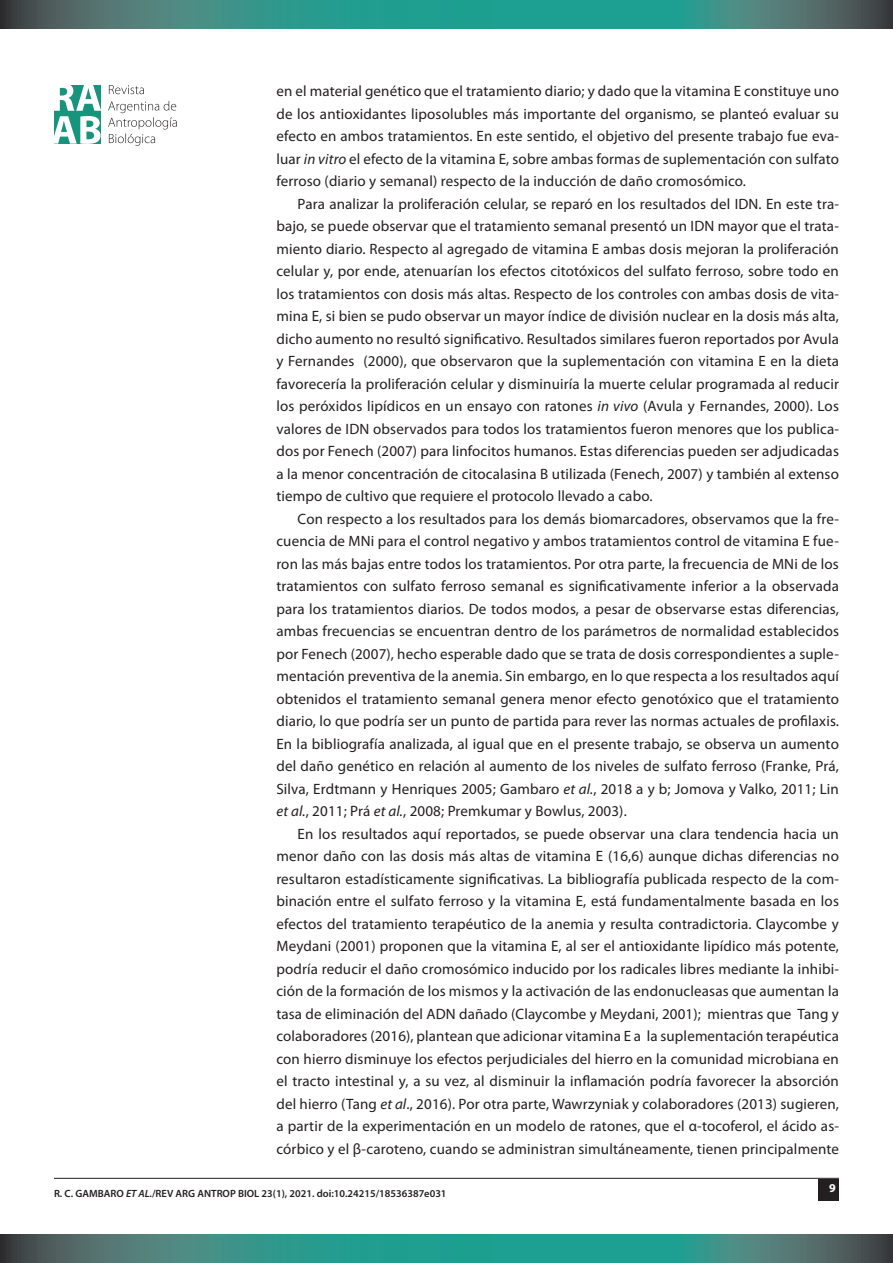
<style>
.page{position:relative;width:893px;height:1263px;background:#fff}
.page>*{position:absolute;margin:0;border:0;box-sizing:border-box;transform-origin:0 0}
.CUERPO{font:15px/22.5px "Myriad Pro";letter-spacing:.01em;color:#231f20;text-align:justify}
.t1{font:700 12px "Myriad Pro";color:#fff}
.t2{font:600 10.5px "Myriad Pro";color:#231f20}
.s1{font-style:italic}
</style>
<div class="page">
<div style="left:819px;top:1179px;width:20px;height:21px;background:#231f20"></div>
<hr style="left:54px;top:1178px;width:785px;height:1px;background:#231f20">
<svg style="left:0;top:0;width:893px;height:28px;background:#36887f"></svg>
<svg style="left:0;top:1234px;width:893px;height:29px;background:#36887f"></svg>
<svg style="left:108px;top:101px;width:69px;height:45px"></svg>
<svg style="left:109px;top:85px;width:35px;height:9px"></svg>
<svg style="left:54px;top:85px;width:47px;height:59px"></svg>
<p class="CUERPO" style="left:276px;top:80px;width:564px">en el material genético que el tratamiento diario; y dado que la vitamina E constituye uno de los antioxidantes liposolubles más importante del organismo, se planteó evaluar su efecto en ambos tratamientos. En este sentido, el objetivo del presente trabajo fue eva&shy;luar <span class="s1">in vitro</span> el efecto de la vitamina E, sobre ambas formas de suplementación con sulfato ferroso (diario y semanal) respecto de la inducción de daño cromosómico.</p>
<p class="CUERPO" style="left:276px;top:192px;width:564px;text-indent:21px">Para analizar la proliferación celular, se reparó en los resultados del IDN. En este tra&shy;bajo, se puede observar que el tratamiento semanal presentó un IDN mayor que el trata&shy;miento diario. Respecto al agregado de vitamina E ambas dosis mejoran la proliferación celular y, por ende, atenuarían los efectos citotóxicos del sulfato ferroso, sobre todo en los tratamientos con dosis más altas. Respecto de los controles con ambas dosis de vita&shy;mina E, si bien se pudo observar un mayor índice de división nuclear en la dosis más alta, dicho aumento no resultó significativo. Resultados similares fueron reportados por Avula y Fernandes (2000), que observaron que la suplementación con vitamina E en la dieta favorecería la proliferación celular y disminuiría la muerte celular programada al reducir los peróxidos lipídicos en un ensayo con ratones <span class="s1">in vivo</span> (Avula y Fernandes, 2000). Los valores de IDN observados para todos los tratamientos fueron menores que los publica&shy;dos por Fenech (2007) para linfocitos humanos. Estas diferencias pueden ser adjudicadas a la menor concentración de citocalasina B utilizada (Fenech, 2007) y también al extenso tiempo de cultivo que requiere el protocolo llevado a cabo.</p>
<p class="CUERPO" style="left:276px;top:507px;width:564px;text-indent:21px">Con respecto a los resultados para los demás biomarcadores, observamos que la fre&shy;cuencia de MNi para el control negativo y ambos tratamientos control de vitamina E fue&shy;ron las más bajas entre todos los tratamientos. Por otra parte, la frecuencia de MNi de los tratamientos con sulfato ferroso semanal es significativamente inferior a la observada para los tratamientos diarios. De todos modos, a pesar de observarse estas diferencias, ambas frecuencias se encuentran dentro de los parámetros de normalidad establecidos por Fenech (2007), hecho esperable dado que se trata de dosis correspondientes a suple&shy;mentación preventiva de la anemia. Sin embargo, en lo que respecta a los resultados aquí obtenidos el tratamiento semanal genera menor efecto genotóxico que el tratamiento diario, lo que podría ser un punto de partida para rever las normas actuales de profilaxis.<br>En la bibliografía analizada, al igual que en el presente trabajo, se observa un aumento del daño genético en relación al aumento de los niveles de sulfato ferroso (Franke, Prá, Silva, Erdtmann y Henriques 2005; Gambaro <span class="s1">et al.</span>, 2018 a y b; Jomova y Valko, 2011; Lin <span class="s1">et al.</span>, 2011; Prá <span class="s1">et al.</span>, 2008; Premkumar y Bowlus, 2003).</p>
<p class="CUERPO" style="left:276px;top:822px;width:564px;text-indent:21px">En los resultados aquí reportados, se puede observar una clara tendencia hacia un menor daño con las dosis más altas de vitamina E (16,6) aunque dichas diferencias no resultaron estadísticamente significativas. La bibliografía publicada respecto de la com&shy;binación entre el sulfato ferroso y la vitamina E, está fundamentalmente basada en los efectos del tratamiento terapéutico de la anemia y resulta contradictoria. Claycombe y Meydani (2001) proponen que la vitamina E, al ser el antioxidante lipídico más potente, podría reducir el daño cromosómico inducido por los radicales libres mediante la inhibi&shy;ción de la formación de los mismos y la activación de las endonucleasas que aumentan la tasa de eliminación del ADN dañado (Claycombe y Meydani, 2001); mientras que Tang y colaboradores (2016), plantean que adicionar vitamina E a la suplementación terapéutica con hierro disminuye los efectos perjudiciales del hierro en la comunidad microbiana en el tracto intestinal y, a su vez, al disminuir la inflamación podría favorecer la absorción del hierro (Tang <span class="s1">et al</span>., 2016). Por otra parte, Wawrzyniak y colaboradores (2013) sugieren, a partir de la experimentación en un modelo de ratones, que el α-tocoferol, el ácido as&shy;córbico y el β-caroteno, cuando se administran simultáneamente, tienen principalmente</p>
<p class="t2" style="left:54px;top:1187px;width:394px">R. C. GAMBARO <span class="s1">ET AL</span>./REV ARG ANTROP BIOL 23(1), 2021. doi:10.24215/18536387e031</p>
<p class="t1" style="left:829px;top:1180px;width:8px">9</p>
</div>
